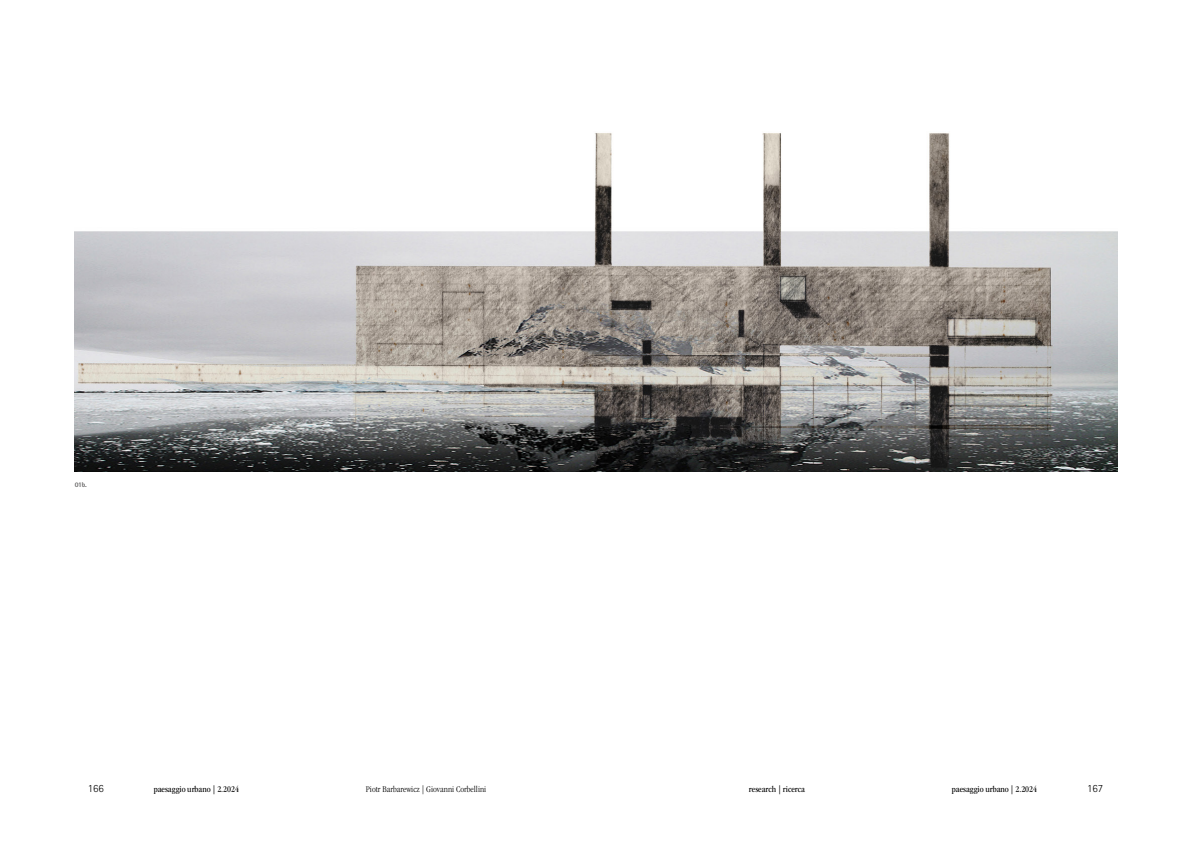
<style>
.page{position:relative;width:1191px;height:842px;background:#fff}
.page>*{position:absolute;margin:0;border:0;box-sizing:border-box;transform-origin:0 0}
.t1{font:300 11px "Rotis Sans Serif Std";color:#000}
.t2{font:condensed 9px "ITC Garamond Std";color:#000}
.t3{font:300 condensed 9px "ITC Garamond Std";color:#000}
.t4{font:800 7px "Rotis Sans Serif Std";color:#646363}
</style>
<div class="page">
<img style="left:75px;top:133px;width:1042px;height:338px">
<p class="t4" style="left:75px;top:480px;width:14px">01b.</p>
<p class="t1" style="left:88px;top:782px;width:17px">166</p>
<p class="t2" style="left:154px;top:784px;width:87px">paesaggio urbano | 2.2024</p>
<p class="t2" style="left:749px;top:784px;width:57px">research | ricerca</p>
<p class="t2" style="left:951px;top:784px;width:87px">paesaggio urbano | 2.2024</p>
<p class="t1" style="left:1087px;top:782px;width:17px">167</p>
<p class="t3" style="left:366px;top:784px;width:122px">Piotr Barbarewicz | Giovanni Corbellini</p>
</div>
